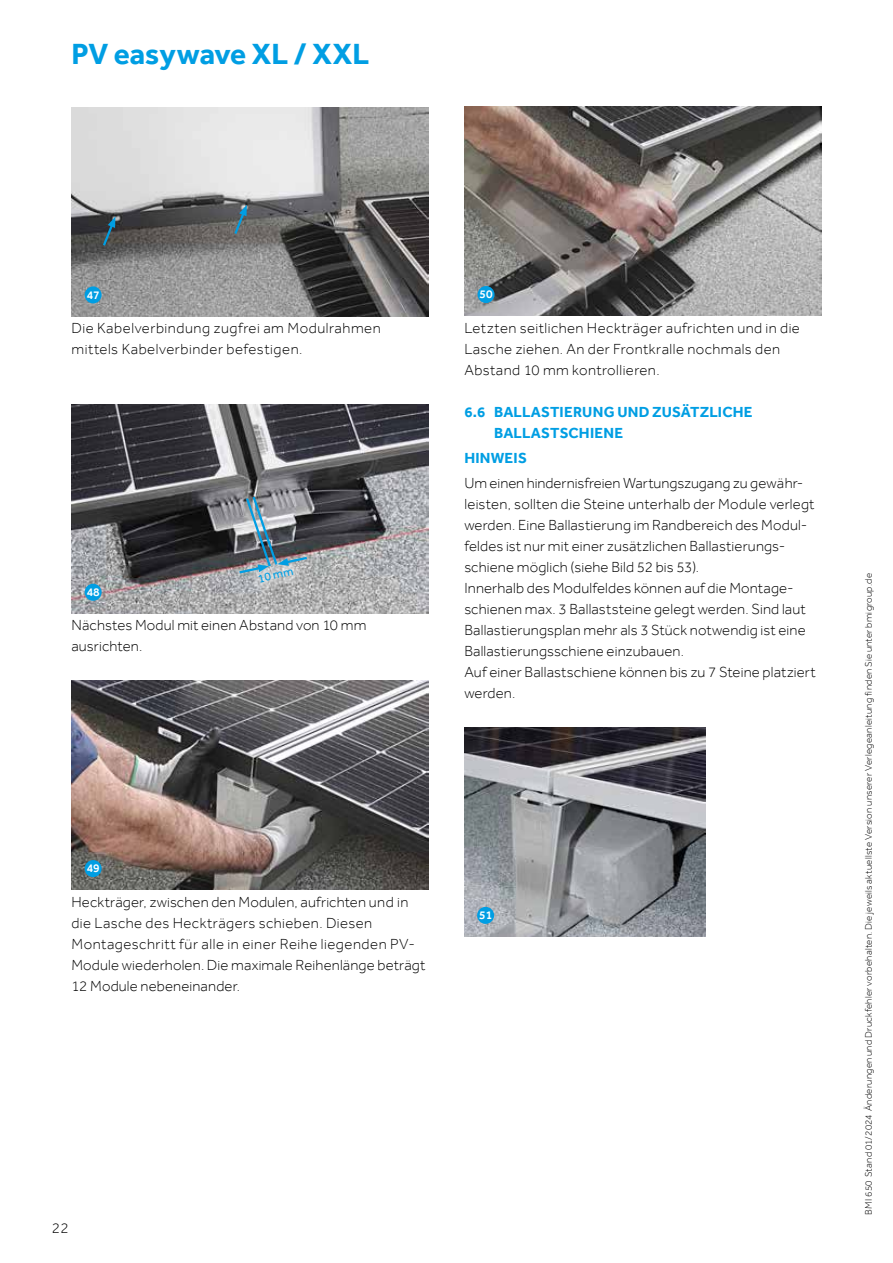
<style>
.page{position:relative;width:893px;height:1263px;background:#fff}
.page>*{position:absolute;margin:0;border:0;box-sizing:border-box;transform-origin:0 0}
.t1{font:700 30px "Effra";color:#009ee3}
.t2{font:300 15px/21px "Effra";letter-spacing:.01em;color:#000}
.t3{font:300 15px/21px "Effra";letter-spacing:.03em;color:#000}
.t4{font:300 15px/21px "Effra";letter-spacing:.035em;color:#000}
.t5{font:700 15px/21px "Effra";letter-spacing:.015em;color:#009ee3}
.t6{font:500 12px "Effra";color:#fff}
.t7{font:12px "Effra";color:#009ee3}
.t8{font:300 9.75px "Effra";letter-spacing:.025em;color:#000}
</style>
<div class="page">
<img style="left:71px;top:107px;width:358px;height:209px">
<div style="left:85px;top:286px;width:17px;height:17px;background:#009ee3;border-radius:50%"></div>
<img style="left:71px;top:404px;width:358px;height:209px">
<div style="left:85px;top:584px;width:17px;height:17px;background:#009ee3;border-radius:50%"></div>
<img style="left:71px;top:681px;width:358px;height:209px">
<div style="left:85px;top:860px;width:17px;height:17px;background:#009ee3;border-radius:50%"></div>
<img style="left:464px;top:107px;width:357px;height:209px">
<div style="left:477px;top:286px;width:18px;height:17px;background:#009ee3;border-radius:50%"></div>
<img style="left:464px;top:728px;width:241px;height:209px">
<div style="left:477px;top:907px;width:17px;height:17px;background:#009ee3;border-radius:50%"></div>
<svg style="left:101px;top:216px;width:14px;height:32px"></svg>
<svg style="left:232px;top:205px;width:15px;height:31px"></svg>
<img style="left:237px;top:494px;width:72px;height:101px">
<h1 class="t1" style="left:71px;top:36px;width:299px">PV easywave XL / XXL</h1>
<p class="t6" style="left:87px;top:287px;width:15px">47</p>
<p class="t4" style="left:71px;top:317px;width:311px">Die Kabelverbindung zugfrei am Modulrahmen mittels Kabelverbinder befestigen.</p>
<p class="t7" style="left:257px;top:572px;width:37px;rotate:-14deg">10 mm</p>
<p class="t6" style="left:87px;top:585px;width:15px">48</p>
<p class="t2" style="left:71px;top:615px;width:296px">Nächstes Modul mit einen Abstand von 10 mm ausrichten.</p>
<p class="t6" style="left:480px;top:287px;width:15px">50</p>
<p class="t3" style="left:464px;top:317px;width:337px">Letzten seitlichen Heckträger aufrichten und in die<br>Lasche ziehen. An der Frontkralle nochmals den<br>Abstand 10 mm kontrollieren.</p>
<p class="t5" style="left:494px;top:401px;width:260px;text-indent:-30px">6.6 BALLASTIERUNG UND ZUSÄTZLICHE<br>BALLASTSCHIENE</p>
<p class="t5" style="left:464px;top:447px;width:64px">HINWEIS</p>
<p class="t2" style="left:464px;top:472px;width:353px">Um einen hindernisfreien Wartungszugang zu gewähr&shy;leisten, sollten die Steine unterhalb der Module verlegt werden. Eine Ballastierung im Randbereich des Modul&shy;feldes ist nur mit einer zusätzlichen Ballastierungs&shy;schiene möglich (siehe Bild 52 bis 53).<br>Innerhalb des Modulfeldes können auf die Montage&shy;schienen max. 3 Ballaststeine gelegt werden. Sind laut Ballastierungsplan mehr als 3 Stück notwendig ist eine Ballastierungsschiene einzubauen.<br>Auf einer Ballastschiene können bis zu 7 Steine platziert werden.</p>
<p class="t6" style="left:87px;top:861px;width:15px">49</p>
<p class="t2" style="left:71px;top:891px;width:355px">Heckträger, zwischen den Modulen, aufrichten und in die Lasche des Heckträgers schieben. Diesen Montageschritt für alle in einer Reihe liegenden PV-Module wiederholen. Die maximale Reihenlänge beträgt 12 Module nebeneinander.</p>
<p class="t6" style="left:479px;top:908px;width:15px">51</p>
<p class="t2" style="left:52px;top:1218px;width:18px">22</p>
<p class="t8" style="left:863px;top:1214px;width:643px;rotate:-90deg">BMI 650 Stand 01/2024 Änderungen und Druckfehler vorbehalten. Die jeweils aktuellste Version unserer Verlegeanleitung finden Sie unter bmigroup.de</p>
</div>
